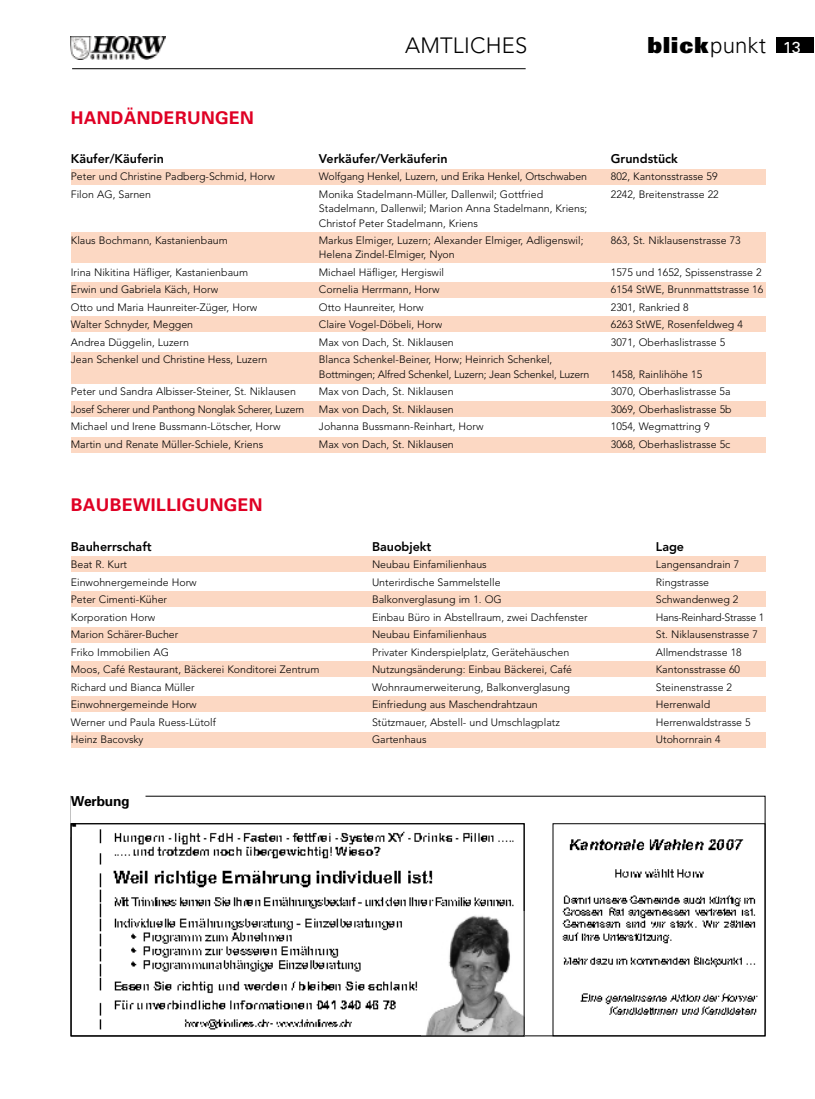
<style>
.page{position:relative;width:815px;height:1099px;background:#fff}
.page>*{position:absolute;margin:0;border:0;box-sizing:border-box;transform-origin:0 0}
.t1{font:900 22.12px "Univers";letter-spacing:.05em;color:#000}
.t2{font:300 22px "Avenir";letter-spacing:.01em;color:#000}
.t3{font:700 17.5px "Univers";letter-spacing:.02em;color:#df0024}
.t4{font:700 13.75px "Univers";letter-spacing:-.015em;color:#000}
.t5{font:800 12.5px "Avenir";color:#000}
.t6{font:300 10.62px/14.4px "Avenir";color:#000}
.t7{font:300 10.62px/14.4px "Avenir";letter-spacing:-.02em;color:#000}
.t8{font:300 10.62px "Avenir";letter-spacing:-.025em;color:#000}
.s1{font-weight:300}
.s2{font-weight:400;font-size:15.88px;color:#fff}
</style>
<div class="page">
<img style="left:71px;top:37px;width:94px;height:6px">
<img style="left:71px;top:43px;width:92px;height:16px">
<hr style="left:72px;top:68px;width:454px;height:1px;background:#000">
<div style="left:776px;top:37px;width:38px;height:16px;background:#000"></div>
<img style="left:562px;top:839px;width:196px;height:176px">
<div style="left:553px;top:823px;width:212px;height:213px;border:1px solid #000"></div>
<div style="left:71px;top:556px;width:694px;height:16px;background:#fcd8c3"></div>
<div style="left:71px;top:591px;width:694px;height:16px;background:#fcd8c3"></div>
<div style="left:71px;top:661px;width:694px;height:16px;background:#fcd8c3"></div>
<div style="left:71px;top:626px;width:694px;height:16px;background:#fcd8c3"></div>
<div style="left:71px;top:696px;width:694px;height:16px;background:#fcd8c3"></div>
<div style="left:71px;top:732px;width:694px;height:16px;background:#fcd8c3"></div>
<img style="left:73px;top:825px;width:441px;height:205px">
<img style="left:421px;top:912px;width:101px;height:122px">
<div style="left:71px;top:823px;width:453px;height:213px;border:1px solid #000"></div>
<div style="left:71px;top:169px;width:694px;height:15px;background:#fcd8c3"></div>
<div style="left:71px;top:282px;width:694px;height:15px;background:#fcd8c3"></div>
<div style="left:71px;top:233px;width:694px;height:30px;background:#fcd8c3"></div>
<div style="left:71px;top:316px;width:694px;height:16px;background:#fcd8c3"></div>
<div style="left:71px;top:401px;width:694px;height:16px;background:#fcd8c3"></div>
<div style="left:71px;top:436px;width:694px;height:16px;background:#fcd8c3"></div>
<div style="left:71px;top:352px;width:694px;height:31px;background:#fcd8c3"></div>
<h2 class="t2" style="left:405px;top:37px;width:124px">AMTLICHES</h2>
<h1 class="t1" style="left:647px;top:37px;width:155px">blick<span class="s1">punkt</span> <span class="s2">13</span></h1>
<h3 class="t3" style="left:71px;top:112px;width:184px">HANDÄNDERUNGEN</h3>
<p class="t5" style="left:71px;top:153px;width:95px">Käufer/Käuferin</p>
<p class="t5" style="left:319px;top:153px;width:130px">Verkäufer/Verkäuferin</p>
<p class="t5" style="left:611px;top:153px;width:69px">Grundstück</p>
<p class="t6" style="left:71px;top:170px;width:205px">Peter und Christine Padberg-Schmid, Horw</p>
<p class="t6" style="left:319px;top:170px;width:270px">Wolfgang Henkel, Luzern, und Erika Henkel, Ortschwaben</p>
<p class="t6" style="left:611px;top:170px;width:108px">802, Kantonsstrasse 59</p>
<p class="t6" style="left:71px;top:188px;width:82px">Filon AG, Sarnen</p>
<p class="t6" style="left:319px;top:188px;width:226px">Monika Stadelmann-Müller, Dallenwil; Gottfried</p>
<p class="t6" style="left:611px;top:188px;width:109px">2242, Breitenstrasse 22</p>
<p class="t6" style="left:319px;top:202px;width:270px">Stadelmann, Dallenwil; Marion Anna Stadelmann, Kriens;<br>Christof Peter Stadelmann, Kriens</p>
<p class="t6" style="left:71px;top:234px;width:158px">Klaus Bochmann, Kastanienbaum</p>
<p class="t6" style="left:319px;top:234px;width:266px">Markus Elmiger, Luzern; Alexander Elmiger, Adligenswil;</p>
<p class="t6" style="left:611px;top:234px;width:131px">863, St. Niklausenstrasse 73</p>
<p class="t6" style="left:319px;top:248px;width:137px">Helena Zindel-Elmiger, Nyon</p>
<p class="t6" style="left:71px;top:266px;width:179px">Irina Nikitina Häfliger, Kastanienbaum</p>
<p class="t6" style="left:319px;top:266px;width:127px">Michael Häfliger, Hergiswil</p>
<p class="t6" style="left:611px;top:266px;width:152px">1575 und 1652, Spissenstrasse 2</p>
<p class="t6" style="left:71px;top:283px;width:149px">Erwin und Gabriela Käch, Horw</p>
<p class="t6" style="left:319px;top:283px;width:122px">Cornelia Herrmann, Horw</p>
<p class="t6" style="left:611px;top:283px;width:154px">6154 StWE, Brunnmattstrasse 16</p>
<p class="t6" style="left:71px;top:301px;width:188px">Otto und Maria Haunreiter-Züger, Horw</p>
<p class="t6" style="left:319px;top:301px;width:106px">Otto Haunreiter, Horw</p>
<p class="t6" style="left:611px;top:301px;width:79px">2301, Rankried 8</p>
<p class="t6" style="left:71px;top:318px;width:124px">Walter Schnyder, Meggen</p>
<p class="t6" style="left:319px;top:318px;width:125px">Claire Vogel-Döbeli, Horw</p>
<p class="t6" style="left:611px;top:318px;width:134px">6263 StWE, Rosenfeldweg 4</p>
<p class="t6" style="left:71px;top:336px;width:120px">Andrea Düggelin, Luzern</p>
<p class="t6" style="left:319px;top:336px;width:136px">Max von Dach, St. Niklausen</p>
<p class="t6" style="left:611px;top:336px;width:116px">3071, Oberhaslistrasse 5</p>
<p class="t6" style="left:71px;top:353px;width:198px">Jean Schenkel und Christine Hess, Luzern</p>
<p class="t7" style="left:319px;top:353px;width:272px">Blanca Schenkel-Beiner, Horw; Heinrich Schenkel,<br>Bottmingen; Alfred Schenkel, Luzern; Jean Schenkel, Luzern</p>
<p class="t6" style="left:611px;top:368px;width:93px">1458, Rainlihöhe 15</p>
<p class="t6" style="left:71px;top:385px;width:227px">Peter und Sandra Albisser-Steiner, St. Niklausen</p>
<p class="t6" style="left:319px;top:385px;width:136px">Max von Dach, St. Niklausen</p>
<p class="t6" style="left:611px;top:385px;width:121px">3070, Oberhaslistrasse 5a</p>
<p class="t7" style="left:71px;top:403px;width:235px">Josef Scherer und Panthong Nonglak Scherer, Luzern</p>
<p class="t6" style="left:319px;top:403px;width:136px">Max von Dach, St. Niklausen</p>
<p class="t6" style="left:611px;top:403px;width:122px">3069, Oberhaslistrasse 5b</p>
<p class="t6" style="left:71px;top:420px;width:211px">Michael und Irene Bussmann-Lötscher, Horw</p>
<p class="t6" style="left:319px;top:420px;width:166px">Johanna Bussmann-Reinhart, Horw</p>
<p class="t6" style="left:611px;top:420px;width:100px">1054, Wegmattring 9</p>
<p class="t6" style="left:71px;top:438px;width:194px">Martin und Renate Müller-Schiele, Kriens</p>
<p class="t6" style="left:319px;top:438px;width:136px">Max von Dach, St. Niklausen</p>
<p class="t6" style="left:611px;top:438px;width:121px">3068, Oberhaslistrasse 5c</p>
<h3 class="t3" style="left:71px;top:498px;width:193px">BAUBEWILLIGUNGEN</h3>
<p class="t5" style="left:71px;top:541px;width:82px">Bauherrschaft</p>
<p class="t5" style="left:372px;top:541px;width:61px">Bauobjekt</p>
<p class="t5" style="left:656px;top:541px;width:30px">Lage</p>
<p class="t6" style="left:71px;top:558px;width:58px">Beat R. Kurt</p>
<p class="t6" style="left:372px;top:558px;width:116px">Neubau Einfamilienhaus</p>
<p class="t6" style="left:656px;top:558px;width:85px">Langensandrain 7</p>
<p class="t6" style="left:71px;top:576px;width:127px">Einwohnergemeinde Horw</p>
<p class="t6" style="left:372px;top:576px;width:130px">Unterirdische Sammelstelle</p>
<p class="t6" style="left:656px;top:576px;width:55px">Ringstrasse</p>
<p class="t6" style="left:71px;top:593px;width:98px">Peter Cimenti-Küher</p>
<p class="t6" style="left:372px;top:593px;width:131px">Balkonverglasung im 1. OG</p>
<p class="t6" style="left:656px;top:593px;width:84px">Schwandenweg 2</p>
<p class="t6" style="left:71px;top:611px;width:86px">Korporation Horw</p>
<p class="t6" style="left:372px;top:611px;width:217px">Einbau Büro in Abstellraum, zwei Dachfenster</p>
<p class="t8" style="left:656px;top:613px;width:110px">Hans-Reinhard-Strasse 1</p>
<p class="t6" style="left:71px;top:628px;width:109px">Marion Schärer-Bucher</p>
<p class="t6" style="left:372px;top:628px;width:116px">Neubau Einfamilienhaus</p>
<p class="t6" style="left:656px;top:628px;width:104px">St. Niklausenstrasse 7</p>
<p class="t6" style="left:71px;top:646px;width:100px">Friko Immobilien AG</p>
<p class="t6" style="left:372px;top:646px;width:199px">Privater Kinderspielplatz, Gerätehäuschen</p>
<p class="t6" style="left:656px;top:646px;width:87px">Allmendstrasse 18</p>
<p class="t6" style="left:71px;top:663px;width:250px">Moos, Café Restaurant, Bäckerei Konditorei Zentrum</p>
<p class="t6" style="left:372px;top:663px;width:202px">Nutzungsänderung: Einbau Bäckerei, Café</p>
<p class="t6" style="left:656px;top:663px;width:86px">Kantonsstrasse 60</p>
<p class="t6" style="left:71px;top:681px;width:125px">Richard und Bianca Müller</p>
<p class="t6" style="left:372px;top:681px;width:200px">Wohnraumerweiterung, Balkonverglasung</p>
<p class="t6" style="left:656px;top:681px;width:78px">Steinenstrasse 2</p>
<p class="t6" style="left:71px;top:698px;width:127px">Einwohnergemeinde Horw</p>
<p class="t6" style="left:372px;top:698px;width:167px">Einfriedung aus Maschendrahtzaun</p>
<p class="t6" style="left:656px;top:698px;width:56px">Herrenwald</p>
<p class="t6" style="left:71px;top:716px;width:147px">Werner und Paula Ruess-Lütolf</p>
<p class="t6" style="left:372px;top:716px;width:189px">Stützmauer, Abstell- und Umschlagplatz</p>
<p class="t6" style="left:656px;top:716px;width:96px">Herrenwaldstrasse 5</p>
<p class="t6" style="left:71px;top:733px;width:74px">Heinz Bacovsky</p>
<p class="t6" style="left:372px;top:733px;width:56px">Gartenhaus</p>
<p class="t6" style="left:656px;top:733px;width:66px">Utohornrain 4</p>
<p class="t4" style="left:71px;top:796px;width:60px">Werbung</p>
</div>
